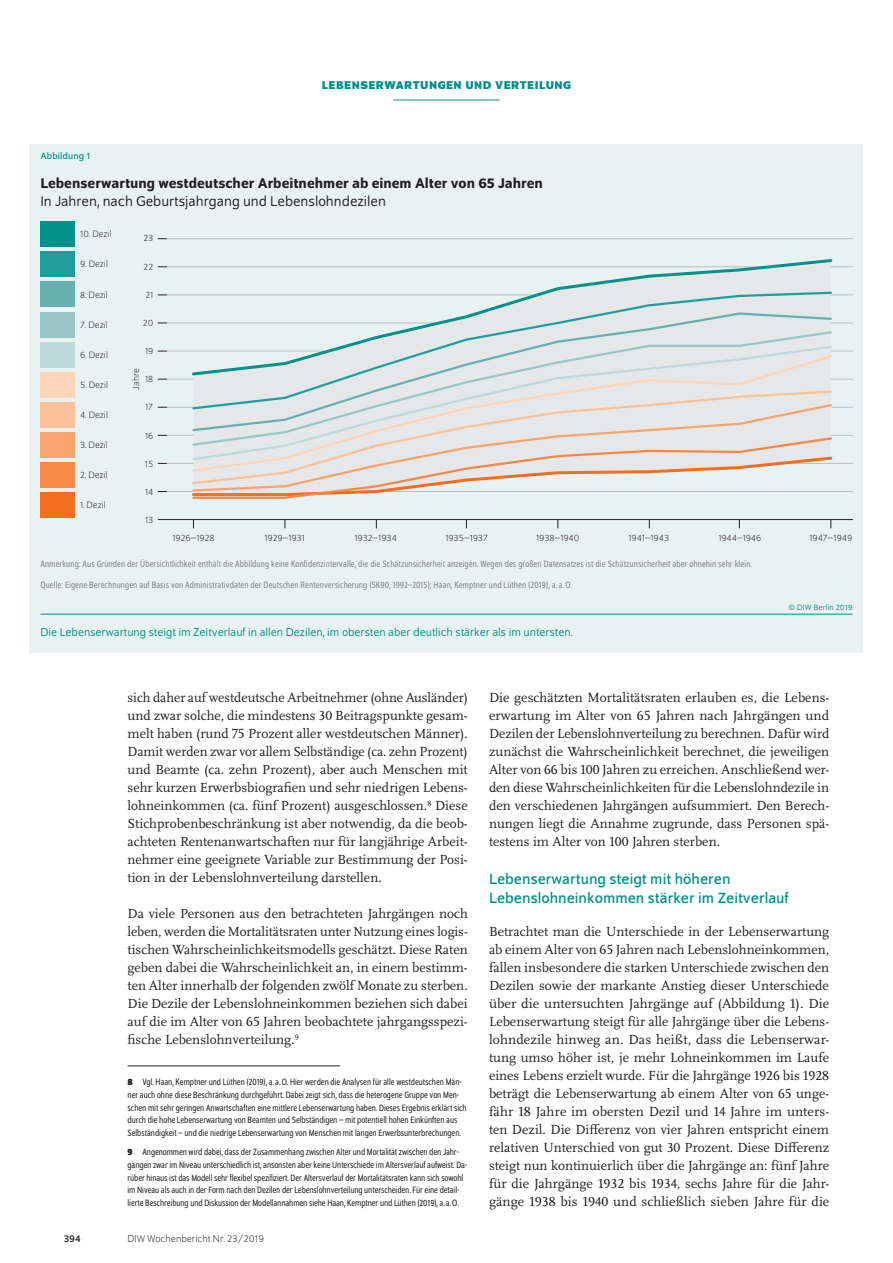
<style>
.page{position:relative;width:893px;height:1263px;background:#fff}
.page>*{position:absolute;margin:0;border:0;box-sizing:border-box;transform-origin:0 0}
.t1{font:15.75px/19.5px "Schumpeter";color:#009188}
.t2{font:500 15px "Schumpeter";color:#231f20}
.t3{font:15px "Schumpeter Blond";color:#231f20}
.t4{font:13.8px/18px "Scala Pro";color:#231f20;text-align:justify}
.t5{font:12px "Schumpeter Blond";color:#009188}
.t6{font:700 12px "Schumpeter";color:#009188}
.t7{font:300 10.5px "Schumpeter";color:#231f20}
.t8{font:10.5px "Schumpeter";color:#231f20}
.t9{font:semi-condensed 9.75px/12.8px "Schumpeter Blond";letter-spacing:-.01em;color:#231f20}
.t10{font:semi-condensed 9.75px/20.5px "Schumpeter Blond";letter-spacing:.01em;color:#808285}
.t11{font:300 9.75px "Schumpeter";color:#231f20}
.t12{font:9.75px "Schumpeter";letter-spacing:.01em;color:#009188}
.t13{font:8.25px "Schumpeter Blond";letter-spacing:.01em;color:#009188}
.s1{font-family:"Schumpeter";font-weight:700}
</style>
<div class="page">
<hr style="left:393px;top:100px;width:107px;height:1px;background:#009188">
<hr style="left:128px;top:1065px;width:212px;height:1px;background:#231f20">
<div style="left:30px;top:144px;width:833px;height:509px;background:#e9f2f2"></div>
<hr style="left:167px;top:238px;width:686px;height:1px;background:#bcbdc0">
<hr style="left:167px;top:267px;width:686px;height:1px;background:#bcbdc0">
<hr style="left:167px;top:295px;width:686px;height:1px;background:#bcbdc0">
<hr style="left:167px;top:323px;width:686px;height:1px;background:#bcbdc0">
<hr style="left:167px;top:351px;width:686px;height:1px;background:#bcbdc0">
<hr style="left:167px;top:379px;width:686px;height:1px;background:#bcbdc0">
<hr style="left:167px;top:407px;width:686px;height:1px;background:#bcbdc0">
<hr style="left:167px;top:435px;width:686px;height:1px;background:#bcbdc0">
<hr style="left:167px;top:463px;width:686px;height:1px;background:#bcbdc0">
<hr style="left:167px;top:491px;width:686px;height:1px;background:#bcbdc0">
<hr style="left:167px;top:519px;width:686px;height:1px;background:#231f20">
<div style="left:41px;top:221px;width:34px;height:26px;background:#009188"></div>
<div style="left:41px;top:251px;width:34px;height:26px;background:#1f9f9b"></div>
<div style="left:41px;top:282px;width:34px;height:25px;background:#66b1af"></div>
<div style="left:41px;top:312px;width:34px;height:25px;background:#99c7c6"></div>
<div style="left:41px;top:342px;width:34px;height:26px;background:#bdd9d9"></div>
<div style="left:41px;top:372px;width:34px;height:26px;background:#fdd6ba"></div>
<div style="left:41px;top:402px;width:34px;height:26px;background:#fbc197"></div>
<div style="left:41px;top:432px;width:34px;height:26px;background:#f9a46e"></div>
<div style="left:41px;top:462px;width:34px;height:26px;background:#f68945"></div>
<div style="left:41px;top:493px;width:34px;height:25px;background:#f36e21"></div>
<svg style="left:192px;top:493px;width:183px;height:6px"></svg>
<svg style="left:192px;top:486px;width:239px;height:7px"></svg>
<svg style="left:192px;top:473px;width:461px;height:13px"></svg>
<svg style="left:192px;top:378px;width:642px;height:95px"></svg>
<svg style="left:192px;top:447px;width:641px;height:15px"></svg>
<svg style="left:192px;top:433px;width:641px;height:14px"></svg>
<svg style="left:192px;top:411px;width:641px;height:22px"></svg>
<svg style="left:191px;top:377px;width:642px;height:34px"></svg>
<svg style="left:190px;top:259px;width:644px;height:118px"></svg>
<hr style="left:40px;top:614px;width:813px;height:1px;background:#009188">
<p class="t6" style="left:322px;top:79px;width:16px">LEBENSERWARTUNGEN</p>
<p class="t6" style="left:465px;top:79px;width:10px">UND</p>
<p class="t6" style="left:495px;top:79px;width:18px">VERTEILUNG</p>
<p class="t12" style="left:40px;top:151px;width:51px">Abbildung 1</p>
<p class="t2" style="left:40px;top:175px;width:504px">Lebenserwartung westdeutscher Arbeitnehmer ab einem Alter von 65 Jahren</p>
<p class="t3" style="left:40px;top:194px;width:347px">In Jahren, nach Geburtsjahrgang und Lebenslohndezilen</p>
<p class="t11" style="left:80px;top:230px;width:33px">10. Dezil</p>
<p class="t11" style="left:80px;top:260px;width:30px">9. Dezil</p>
<p class="t11" style="left:80px;top:290px;width:29px">8. Dezil</p>
<p class="t11" style="left:80px;top:320px;width:29px">7. Dezil</p>
<p class="t11" style="left:80px;top:350px;width:30px">6. Dezil</p>
<p class="t11" style="left:80px;top:380px;width:30px">5. Dezil</p>
<p class="t11" style="left:80px;top:410px;width:30px">4. Dezil</p>
<p class="t11" style="left:80px;top:440px;width:29px">3. Dezil</p>
<p class="t11" style="left:80px;top:470px;width:29px">2. Dezil</p>
<p class="t11" style="left:80px;top:500px;width:27px">1. Dezil</p>
<p class="t11" style="left:145px;top:515px;width:10px">13</p>
<p class="t11" style="left:143px;top:234px;width:11px">23</p>
<p class="t11" style="left:144px;top:262px;width:11px">22</p>
<p class="t11" style="left:145px;top:290px;width:9px">21</p>
<p class="t11" style="left:143px;top:318px;width:12px">20</p>
<p class="t11" style="left:145px;top:346px;width:10px">19</p>
<p class="t11" style="left:131px;top:390px;width:23px;rotate:-90deg">Jahre</p>
<p class="t11" style="left:145px;top:374px;width:10px">18</p>
<p class="t11" style="left:145px;top:403px;width:10px">17</p>
<p class="t11" style="left:145px;top:431px;width:10px">16</p>
<p class="t11" style="left:145px;top:459px;width:10px">15</p>
<p class="t11" style="left:145px;top:487px;width:10px">14</p>
<p class="t11" style="left:173px;top:533px;width:44px">1926–1928</p>
<p class="t11" style="left:264px;top:533px;width:42px">1929–1931</p>
<p class="t11" style="left:354px;top:533px;width:44px">1932–1934</p>
<p class="t11" style="left:445px;top:533px;width:44px">1935–1937</p>
<p class="t11" style="left:536px;top:533px;width:45px">1938–1940</p>
<p class="t11" style="left:628px;top:533px;width:42px">1941–1943</p>
<p class="t11" style="left:718px;top:533px;width:44px">1944–1946</p>
<p class="t11" style="left:809px;top:533px;width:44px">1947–1949</p>
<p class="t10" style="left:40px;top:554px;width:713px">Anmerkung: Aus Gründen der Übersichtlichkeit enthält die Abbildung keine Konfidenzintervalle, die die Schätzunsicherheit anzeigen. Wegen des großen Datensatzes ist die Schätzunsicherheit aber ohnehin sehr klein.<br>Quelle: Eigene Berechnungen auf Basis von Administrativdaten der Deutschen Rentenversicherung (SK90, 1992–2015); Haan, Kemptner und Lüthen (2019), a.a. O.</p>
<p class="t5" style="left:40px;top:626px;width:534px">Die Lebenserwartung steigt im Zeitverlauf in allen Dezilen, im obersten aber deutlich stärker als im untersten.</p>
<p class="t13" style="left:788px;top:603px;width:66px">© DIW Berlin 2019</p>
<p class="t4" style="left:128px;top:688px;width:342px">sich daher auf westdeutsche Arbeitnehmer (ohne Ausländer) und zwar solche, die mindestens 30 Beitragspunkte gesam&shy;melt haben (rund 75 Prozent aller westdeutschen Männer).<br>Damit werden zwar vor allem Selbständige (ca. zehn Prozent) und Beamte (ca. zehn Prozent), aber auch Menschen mit sehr kurzen Erwerbsbiografien und sehr niedrigen Lebens&shy;lohneinkommen (ca. fünf Prozent) ausgeschlossen.<sup>8</sup> Diese Stichprobenbeschränkung ist aber notwendig, da die beob&shy;achteten Rentenanwartschaften nur für langjährige Arbeit&shy;nehmer eine geeignete Variable zur Bestimmung der Posi&shy;tion in der Lebenslohnverteilung darstellen.</p>
<p class="t4" style="left:128px;top:904px;width:342px">Da viele Personen aus den betrachteten Jahrgängen noch leben, werden die Mortalitätsraten unter Nutzung eines logis&shy;tischen Wahrscheinlichkeitsmodells geschätzt. Diese Raten geben dabei die Wahrscheinlichkeit an, in einem bestimm&shy;ten Alter innerhalb der folgenden zwölf Monate zu sterben.<br>Die Dezile der Lebenslohneinkommen beziehen sich dabei auf die im Alter von 65 Jahren beobachtete jahrgangsspezi&shy;fische Lebenslohnverteilung.<sup>9</sup></p>
<p class="t9" style="left:128px;top:1076px;width:341px"><span class="s1">8</span> Vgl. Haan, Kemptner und Lüthen (2019), a.a.O. Hier werden die Analysen für alle westdeutschen Män&shy;ner auch ohne diese Beschränkung durchgeführt. Dabei zeigt sich, dass die heterogene Gruppe von Men&shy;schen mit sehr geringen Anwartschaften eine mittlere Lebenserwartung haben. Dieses Ergebnis erklärt sich durch die hohe Lebenserwartung von Beamten und Selbständigen – mit potentiell hohen Einkünften aus Selbständigkeit – und die niedrige Lebenserwartung von Menschen mit langen Erwerbsunterbrechungen.</p>
<p class="t9" style="left:128px;top:1146px;width:341px"><span class="s1">9</span> Angenommen wird dabei, dass der Zusammenhang zwischen Alter und Mortalität zwischen den Jahr&shy;gängen zwar im Niveau unterschiedlich ist, ansonsten aber keine Unterschiede im Altersverlauf aufweist. Da&shy;rüber hinaus ist das Modell sehr flexibel spezifiziert. Der Altersverlauf der Mortalitätsraten kann sich sowohl im Niveau als auch in der Form nach den Dezilen der Lebenslohnverteilung unterscheiden. Für eine detail&shy;lierte Beschreibung und Diskussion der Modellannahmen siehe Haan, Kemptner und Lüthen (2019), a.a.O.</p>
<p class="t8" style="left:64px;top:1233px;width:18px">394</p>
<p class="t7" style="left:128px;top:1234px;width:138px">DIW Wochenbericht Nr. 23/2019</p>
<p class="t4" style="left:489px;top:688px;width:342px">Die geschätzten Mortalitätsraten erlauben es, die Lebens&shy;erwartung im Alter von 65 Jahren nach Jahrgängen und Dezilen der Lebenslohnverteilung zu berechnen. Dafür wird zunächst die Wahrscheinlichkeit berechnet, die jeweiligen Alter von 66 bis 100 Jahren zu erreichen. Anschließend wer&shy;den diese Wahrscheinlichkeiten für die Lebenslohndezile in den verschiedenen Jahrgängen aufsummiert. Den Berech&shy;nungen liegt die Annahme zugrunde, dass Personen spä&shy;testens im Alter von 100 Jahren sterben.</p>
<p class="t1" style="left:489px;top:869px;width:301px">Lebenserwartung steigt mit höheren<br>Lebenslohneinkommen stärker im Zeitverlauf</p>
<p class="t4" style="left:489px;top:922px;width:342px">Betrachtet man die Unterschiede in der Lebenserwartung ab einem Alter von 65 Jahren nach Lebenslohneinkommen, fallen insbesondere die starken Unterschiede zwischen den Dezilen sowie der markante Anstieg dieser Unterschiede über die untersuchten Jahrgänge auf (Abbildung 1). Die Lebenserwartung steigt für alle Jahrgänge über die Lebens&shy;lohndezile hinweg an. Das heißt, dass die Lebenserwar&shy;tung umso höher ist, je mehr Lohneinkommen im Laufe eines Lebens erzielt wurde. Für die Jahrgänge 1926 bis 1928 beträgt die Lebenserwartung ab einem Alter von 65 unge&shy;fähr 18 Jahre im obersten Dezil und 14 Jahre im unters&shy;ten Dezil. Die Differenz von vier Jahren entspricht einem relativen Unterschied von gut 30 Prozent. Diese Differenz steigt nun kontinuierlich über die Jahrgänge an: fünf Jahre für die Jahrgänge 1932 bis 1934, sechs Jahre für die Jahr&shy;gänge 1938 bis 1940 und schließlich sieben Jahre für die</p>
</div>
